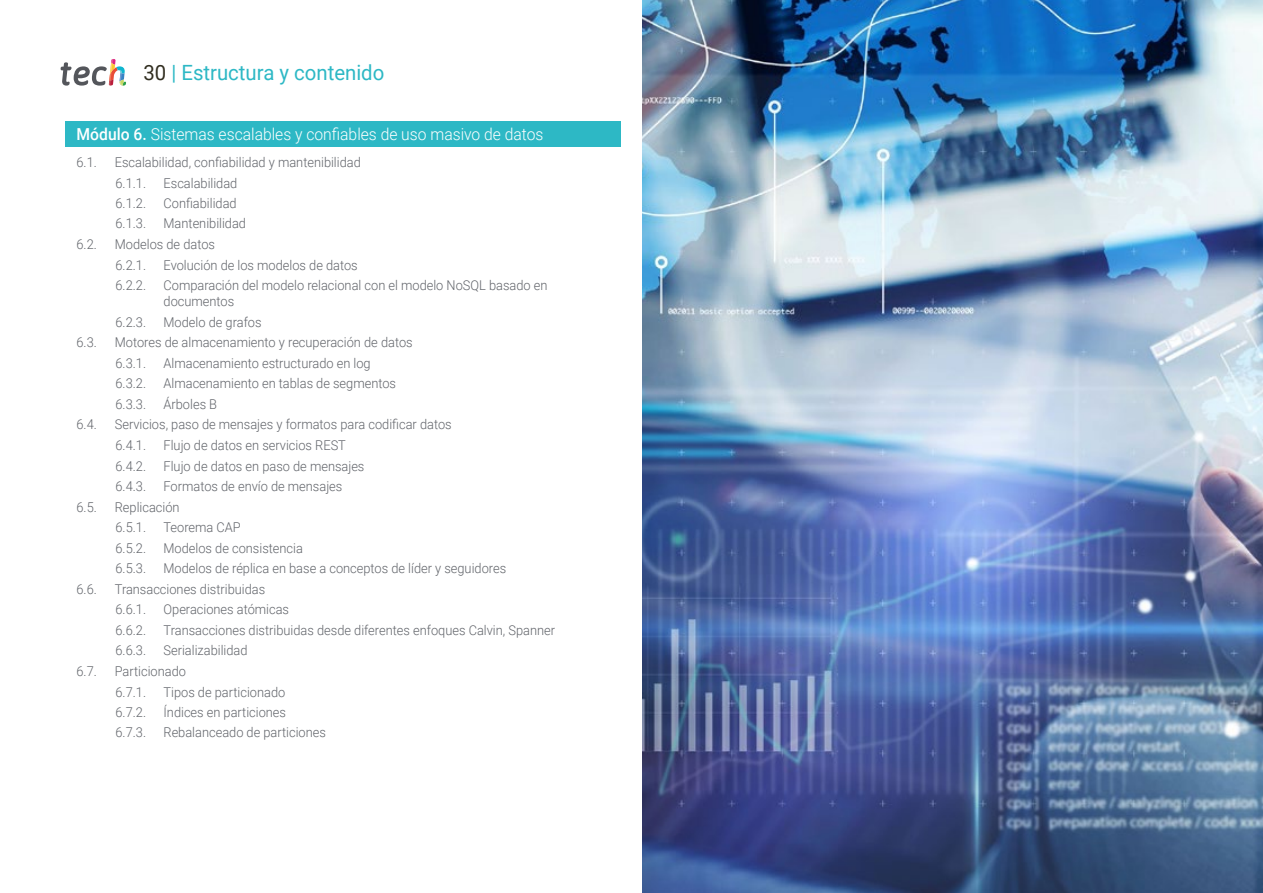
<style>
.page{position:relative;width:1263px;height:893px;background:#fff}
.page>*{position:absolute;margin:0;border:0;box-sizing:border-box;transform-origin:0 0}
.t1{font:21px "Roboto";color:#2db8c5}
.t2{font:300 16.5px "Roboto";color:#fff;scale:.95 1}
.t3{font:300 13.5px/20.7px "Roboto";color:#61646a;scale:.95 1}
.s1{color:#312e20}
.s2{font-weight:500}
</style>
<div class="page">
<svg style="left:61px;top:59px;width:65px;height:27px"></svg>
<div style="left:65px;top:121px;width:556px;height:25px;background:#2db8c5"></div>
<img style="left:642px;top:0;width:621px;height:893px">
<h1 class="t1" style="left:144px;top:57px;width:242px"><span class="s1">30</span> | Estructura y contenido</h1>
<p class="t2" style="left:77px;top:123px;width:493px"><span class="s2">Módulo 6.</span> Sistemas escalables y confiables de uso masivo de datos</p>
<p class="t3" style="left:77px;top:151px;width:23px">6.1.</p>
<p class="t3" style="left:115px;top:151px;width:260px">Escalabilidad, confiabilidad y mantenibilidad<br>6.1.1.</p>
<p class="t3" style="left:164px;top:172px;width:79px">Escalabilidad</p>
<p class="t3" style="left:116px;top:192px;width:34px">6.1.2.</p>
<p class="t3" style="left:164px;top:192px;width:79px">Confiabilidad</p>
<p class="t3" style="left:116px;top:213px;width:34px">6.1.3.</p>
<p class="t3" style="left:164px;top:213px;width:88px">Mantenibilidad</p>
<p class="t3" style="left:77px;top:234px;width:23px">6.2.</p>
<p class="t3" style="left:115px;top:234px;width:107px">Modelos de datos<br>6.2.1.</p>
<p class="t3" style="left:164px;top:254px;width:206px">Evolución de los modelos de datos</p>
<p class="t3" style="left:116px;top:275px;width:34px">6.2.2.</p>
<p class="t3" style="left:164px;top:277px;width:406px;line-height:16px">Comparación del modelo relacional con el modelo NoSQL basado en documentos</p>
<p class="t3" style="left:116px;top:311px;width:34px">6.2.3.</p>
<p class="t3" style="left:164px;top:311px;width:105px">Modelo de grafos</p>
<p class="t3" style="left:77px;top:332px;width:23px">6.3.</p>
<p class="t3" style="left:115px;top:332px;width:315px">Motores de almacenamiento y recuperación de datos<br>6.3.1.</p>
<p class="t3" style="left:164px;top:352px;width:220px">Almacenamiento estructurado en log</p>
<p class="t3" style="left:116px;top:373px;width:34px">6.3.2.</p>
<p class="t3" style="left:164px;top:373px;width:246px">Almacenamiento en tablas de segmentos</p>
<p class="t3" style="left:116px;top:393px;width:34px">6.3.3.</p>
<p class="t3" style="left:164px;top:393px;width:58px">Árboles B</p>
<p class="t3" style="left:77px;top:414px;width:23px">6.4.</p>
<p class="t3" style="left:115px;top:414px;width:356px">Servicios, paso de mensajes y formatos para codificar datos<br>6.4.1.</p>
<p class="t3" style="left:164px;top:435px;width:193px">Flujo de datos en servicios REST</p>
<p class="t3" style="left:116px;top:455px;width:34px">6.4.2.</p>
<p class="t3" style="left:164px;top:455px;width:213px">Flujo de datos en paso de mensajes</p>
<p class="t3" style="left:116px;top:475px;width:34px">6.4.3.</p>
<p class="t3" style="left:164px;top:475px;width:190px">Formatos de envío de mensajes</p>
<p class="t3" style="left:77px;top:496px;width:23px">6.5.</p>
<p class="t3" style="left:115px;top:496px;width:70px">Replicación<br>6.5.1.</p>
<p class="t3" style="left:164px;top:517px;width:83px">Teorema CAP</p>
<p class="t3" style="left:116px;top:537px;width:34px">6.5.2.</p>
<p class="t3" style="left:164px;top:537px;width:148px">Modelos de consistencia</p>
<p class="t3" style="left:116px;top:557px;width:34px">6.5.3.</p>
<p class="t3" style="left:164px;top:557px;width:362px">Modelos de réplica en base a conceptos de líder y seguidores</p>
<p class="t3" style="left:77px;top:578px;width:23px">6.6.</p>
<p class="t3" style="left:115px;top:578px;width:160px">Transacciones distribuidas<br>6.6.1.</p>
<p class="t3" style="left:164px;top:599px;width:134px">Operaciones atómicas</p>
<p class="t3" style="left:116px;top:619px;width:34px">6.6.2.</p>
<p class="t3" style="left:164px;top:619px;width:414px">Transacciones distribuidas desde diferentes enfoques Calvin, Spanner</p>
<p class="t3" style="left:116px;top:639px;width:34px">6.6.3.</p>
<p class="t3" style="left:164px;top:639px;width:90px">Serializabilidad</p>
<p class="t3" style="left:77px;top:660px;width:23px">6.7.</p>
<p class="t3" style="left:115px;top:660px;width:76px">Particionado<br>6.7.1.</p>
<p class="t3" style="left:164px;top:681px;width:130px">Tipos de particionado</p>
<p class="t3" style="left:116px;top:701px;width:34px">6.7.2.</p>
<p class="t3" style="left:164px;top:701px;width:130px">Índices en particiones</p>
<p class="t3" style="left:116px;top:721px;width:34px">6.7.3.</p>
<p class="t3" style="left:164px;top:721px;width:172px">Rebalanceado de particiones</p>
</div>
